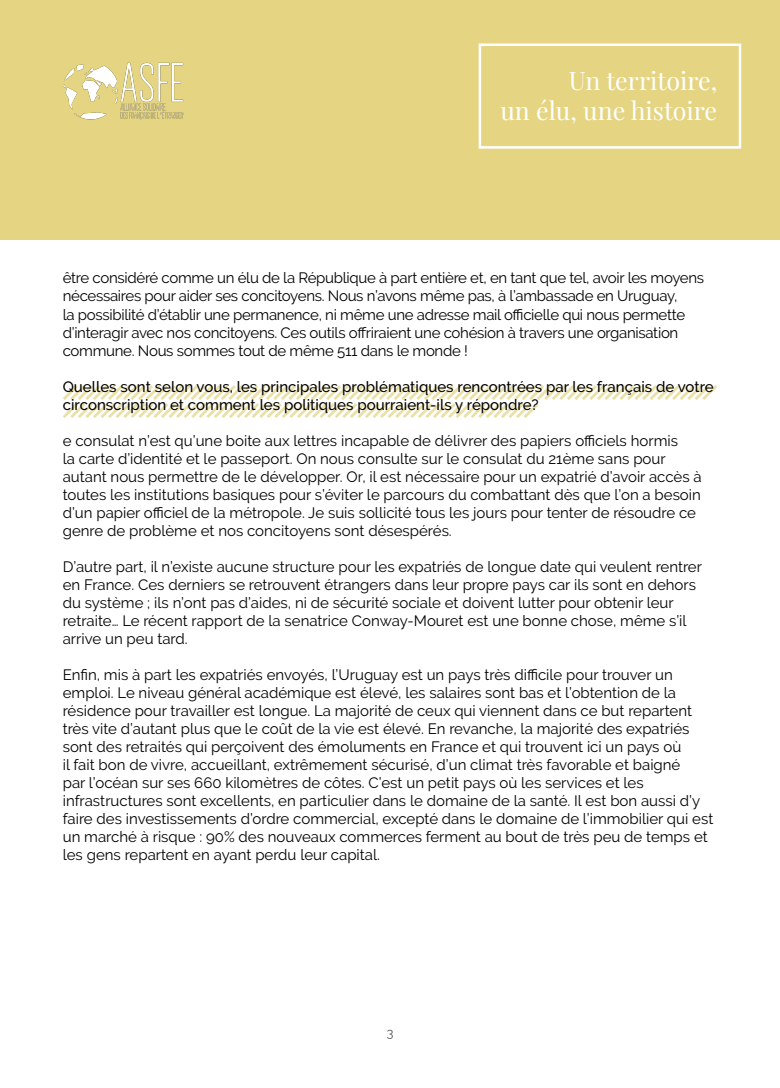
<style>
.page{position:relative;width:780px;height:1088px;background:#fff}
.page>*{position:absolute;margin:0;border:0;box-sizing:border-box;transform-origin:0 0}
.t1{font:25px/30px "Playfair Display";color:#fff;text-align:right}
.txt_courant{font:15px/18px "Raleway";color:#000}
.txt_courant-2{font:15px "Raleway";letter-spacing:-.02em;color:#000}
.Question{font:500 15px/18px "Raleway";color:#000}
.t2{font:300 12.5px "Raleway";color:#231f20}
</style>
<div class="page">
<div style="left:0;top:0;width:780px;height:240px;background:#e5d582"></div>
<img style="left:63px;top:62px;width:121px;height:58px">
<div style="left:478px;top:44px;width:263px;height:105px;border:2px solid #fff"></div>
<svg style="left:63px;top:385px;width:654px;height:33px"></svg>
<h1 class="t1" style="left:500px;top:64px;width:218px">Un territoire,<br>un élu, une histoire</h1>
<p class="txt_courant-2" style="left:63px;top:269px;width:643px">être considéré comme un élu de la République à part entière et, en tant que tel, avoir les moyens</p>
<p class="txt_courant-2" style="left:63px;top:287px;width:616px">nécessaires pour aider ses concitoyens. Nous n’avons même pas, à l’ambassade en Uruguay,</p>
<p class="txt_courant-2" style="left:63px;top:305px;width:624px">la possibilité d’établir une permanence, ni même une adresse mail officielle qui nous permette</p>
<p class="txt_courant-2" style="left:63px;top:323px;width:617px">d’interagir avec nos concitoyens. Ces outils offriraient une cohésion à travers une organisation</p>
<p class="txt_courant-2" style="left:63px;top:341px;width:406px">commune. Nous sommes tout de même 511 dans le monde !</p>
<p class="Question" style="left:63px;top:377px;width:652px">Quelles sont selon vous, les principales problématiques rencontrées par les français de votre circonscription et comment les politiques pourraient-ils y répondre?</p>
<p class="txt_courant" style="left:63px;top:431px;width:616px">e consulat n’est qu’une boite aux lettres incapable de délivrer des papiers officiels hormis</p>
<p class="txt_courant" style="left:63px;top:449px;width:604px">la carte d’identité et le passeport. On nous consulte sur le consulat du 21ème sans pour</p>
<p class="txt_courant" style="left:63px;top:467px;width:640px">autant nous permettre de le développer. Or, il est nécessaire pour un expatrié d’avoir accès à</p>
<p class="txt_courant" style="left:63px;top:485px;width:639px">toutes les institutions basiques pour s’éviter le parcours du combattant dès que l’on a besoin d’un papier officiel de la métropole. Je suis sollicité tous les jours pour tenter de résoudre ce genre de problème et nos concitoyens sont désespérés.</p>
<p class="txt_courant" style="left:63px;top:557px;width:640px">D’autre part, il n’existe aucune structure pour les expatriés de longue date qui veulent rentrer</p>
<p class="txt_courant" style="left:63px;top:575px;width:634px">en France. Ces derniers se retrouvent étrangers dans leur propre pays car ils sont en dehors du système ; ils n’ont pas d’aides, ni de sécurité sociale et doivent lutter pour obtenir leur retraite… Le récent rapport de la senatrice Conway-Mouret est une bonne chose, même s’il arrive un peu tard.</p>
<p class="txt_courant" style="left:63px;top:665px;width:611px">Enfin, mis à part les expatriés envoyés, l’Uruguay est un pays très difficile pour trouver un</p>
<p class="txt_courant" style="left:63px;top:683px;width:615px">emploi. Le niveau général académique est élevé, les salaires sont bas et l’obtention de la</p>
<p class="txt_courant" style="left:63px;top:701px;width:652px">résidence pour travailler est longue. La majorité de ceux qui viennent dans ce but repartent très vite d’autant plus que le coût de la vie est élevé. En revanche, la majorité des expatriés sont des retraités qui perçoivent des émoluments en France et qui trouvent ici un pays où<br>il fait bon de vivre, accueillant, extrêmement sécurisé, d’un climat très favorable et baigné<br>par l’océan sur ses 660 kilomètres de côtes. C’est un petit pays où les services et les infrastructures sont excellents, en particulier dans le domaine de la santé. Il est bon aussi d’y faire des investissements d’ordre commercial, excepté dans le domaine de l’immobilier qui est un marché à risque : 90% des nouveaux commerces ferment au bout de très peu de temps et les gens repartent en ayant perdu leur capital.</p>
<p class="t2" style="left:386px;top:1025px;width:8px">3</p>
</div>
